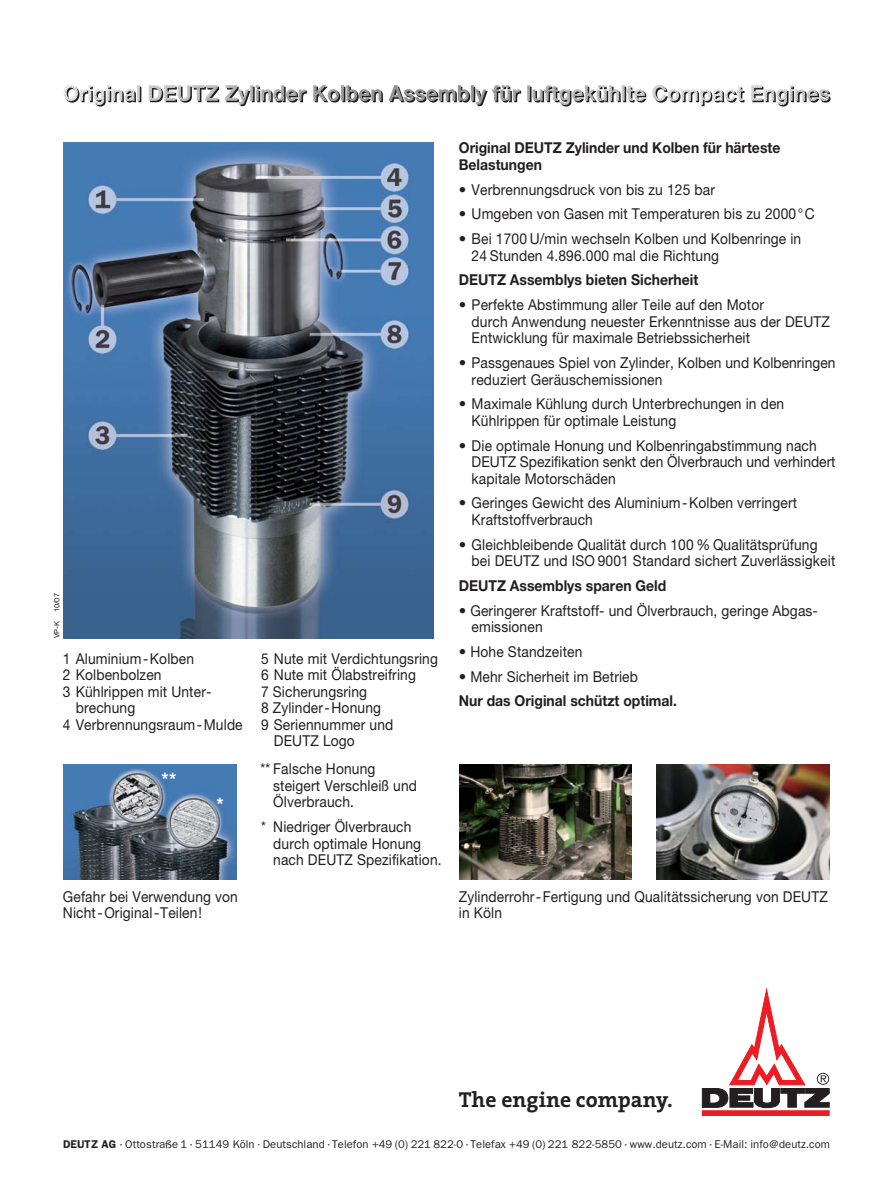
<style>
.page{position:relative;width:893px;height:1191px;background:#fff}
.page>*{position:absolute;margin:0;border:0;box-sizing:border-box;transform-origin:0 0}
.t1{font:700 21.75px "The Serif";color:#231f20}
.t2{font:700 18.75px "Helvetica Neue";color:#fff;scale:.95 1}
.t3{font:15px/16.5px "Helvetica Neue";letter-spacing:.01em;color:#231f20}
.t4{font:15px/16.5px "Helvetica Neue";letter-spacing:.01em;color:#231f20;scale:.92 1}
.t5{font:700 15px/16.5px "Helvetica Neue";color:#231f20;scale:.93 1}
.t6{font:11.25px "Franklin Gothic";letter-spacing:.005em;color:#231f20}
.t7{font:7.5px "Helvetica Neue";color:#231f20}
.s1{font-weight:600}
</style>
<div class="page">
<div style="left:702px;top:1110px;width:127px;height:5px;background:#ed1c24"></div>
<div style="left:702px;top:1110px;width:127px;height:5px;border:1px solid #ed1c24"></div>
<svg style="left:702px;top:987px;width:128px;height:121px"></svg>
<img style="left:64px;top:764px;width:172px;height:115px">
<img style="left:657px;top:764px;width:172px;height:115px">
<img style="left:459px;top:764px;width:173px;height:115px">
<img style="left:64px;top:143px;width:370px;height:495px">
<svg style="left:65px;top:85px;width:766px;height:21px"></svg>
<p class="t7" style="left:54px;top:638px;width:46px;rotate:-90deg">VP-K 10/07</p>
<p class="t4" style="left:63px;top:652px;width:144px">1 Aluminium-Kolben</p>
<p class="t4" style="left:63px;top:668px;width:109px">2 Kolbenbolzen</p>
<p class="t4" style="left:63px;top:685px;width:163px">3 Kühlrippen mit Unter-</p>
<p class="t4" style="left:76px;top:701px;width:66px">brechung</p>
<p class="t4" style="left:63px;top:718px;width:197px">4 Verbrennungsraum-Mulde</p>
<p class="t2" style="left:162px;top:772px;width:17px">**</p>
<p class="t2" style="left:217px;top:797px;width:9px">*</p>
<p class="t4" style="left:261px;top:652px;width:194px">5 Nute mit Verdichtungsring</p>
<p class="t4" style="left:261px;top:668px;width:170px">6 Nute mit Ölabstreifring</p>
<p class="t4" style="left:261px;top:685px;width:117px">7 Sicherungsring</p>
<p class="t4" style="left:261px;top:701px;width:132px">8 Zylinder-Honung</p>
<p class="t4" style="left:261px;top:718px;width:145px">9 Seriennummer und</p>
<p class="t4" style="left:274px;top:734px;width:90px">DEUTZ Logo</p>
<p class="t4" style="left:273px;top:762px;width:158px;text-indent:-13px">** Falsche Honung steigert Verschleiß und<br>Ölverbrauch.</p>
<p class="t4" style="left:273px;top:820px;width:185px;text-indent:-12px">* Niedriger Ölverbrauch durch optimale Honung nach DEUTZ Spezifikation.</p>
<p class="t5" style="left:459px;top:141px;width:347px">Original DEUTZ Zylinder und Kolben für härteste<br>Belastungen</p>
<p class="t3" style="left:459px;top:183px;width:258px">• Verbrennungsdruck von bis zu 125 bar</p>
<p class="t3" style="left:459px;top:207px;width:357px">• Umgeben von Gasen mit Temperaturen bis zu 2000°C</p>
<p class="t3" style="left:472px;top:232px;width:331px;text-indent:-13px">• Bei 1700 U/min wechseln Kolben und Kolbenringe in<br>24 Stunden 4.896.000 mal die Richtung</p>
<p class="t5" style="left:459px;top:273px;width:259px">DEUTZ Assemblys bieten Sicherheit</p>
<p class="t3" style="left:472px;top:298px;width:360px;text-indent:-13px">• Perfekte Abstimmung aller Teile auf den Motor<br>durch Anwendung neuester Erkenntnisse aus der DEUTZ<br>Entwicklung für maximale Betriebssicherheit</p>
<p class="t3" style="left:472px;top:356px;width:365px;text-indent:-13px">• Passgenaues Spiel von Zylinder, Kolben und Kolbenringen reduziert Geräuschemissionen</p>
<p class="t3" style="left:472px;top:397px;width:314px;text-indent:-13px">• Maximale Kühlung durch Unterbrechungen in den<br>Kühlrippen für optimale Leistung</p>
<p class="t3" style="left:472px;top:438px;width:365px;text-indent:-13px">• Die optimale Honung und Kolbenringabstimmung nach<br>DEUTZ Spezifikation senkt den Ölverbrauch und verhindert kapitale Motorschäden</p>
<p class="t3" style="left:472px;top:496px;width:327px;text-indent:-13px">• Geringes Gewicht des Aluminium-Kolben verringert<br>Kraftstoffverbrauch</p>
<p class="t3" style="left:472px;top:537px;width:365px;text-indent:-13px">• Gleichbleibende Qualität durch 100 % Qualitätsprüfung bei DEUTZ und ISO 9001 Standard sichert Zuverlässigkeit</p>
<p class="t5" style="left:459px;top:578px;width:225px">DEUTZ Assemblys sparen Geld</p>
<p class="t3" style="left:472px;top:603px;width:348px;text-indent:-13px">• Geringerer Kraftstoff- und Ölverbrauch, geringe Abgas&shy;emissionen</p>
<p class="t3" style="left:459px;top:645px;width:125px">• Hohe Standzeiten</p>
<p class="t3" style="left:459px;top:669px;width:181px">• Mehr Sicherheit im Betrieb</p>
<p class="t5" style="left:459px;top:694px;width:236px">Nur das Original schützt optimal.</p>
<p class="t4" style="left:63px;top:889px;width:192px">Gefahr bei Verwendung von<br>Nicht-Original-Teilen!</p>
<p class="t4" style="left:459px;top:889px;width:403px">Zylinderrohr-Fertigung und Qualitätssicherung von DEUTZ in Köln</p>
<h1 class="t1" style="left:459px;top:1090px;width:215px">The engine company.</h1>
<p class="t6" style="left:63px;top:1140px;width:768px"><span class="s1">DEUTZ AG</span> · Ottostraße 1 · 51149 Köln · Deutschland · Telefon +49 (0) 221 822-0 · Telefax +49 (0) 221 822-5850 · www.deutz.com · E-Mail: info@deutz.com</p>
</div>
